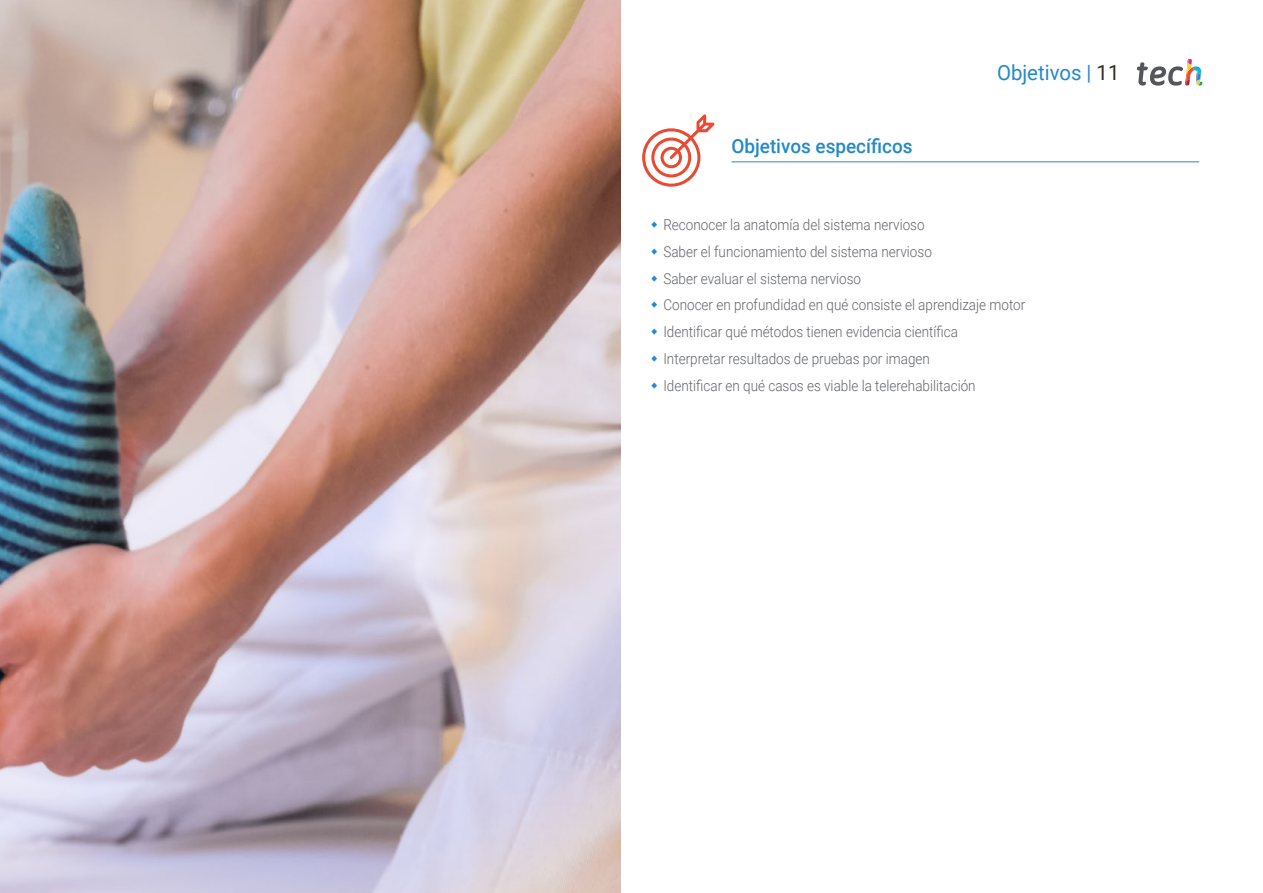
<style>
.page{position:relative;width:1263px;height:893px;background:#fff}
.page>*{position:absolute;margin:0;border:0;box-sizing:border-box;transform-origin:0 0}
.t1{font:21px "Roboto";color:#2488c9}
.t2{font:500 19.5px "Roboto";color:#2488c9}
.t3{font:300 15px/26.7px "Roboto";color:#61646a;scale:.9 1}
.s1{color:#312e20}
</style>
<div class="page">
<img style="left:0;top:0;width:621px;height:893px">
<svg style="left:1137px;top:59px;width:65px;height:27px"></svg>
<svg style="left:642px;top:114px;width:72px;height:73px"></svg>
<hr style="left:731px;top:161px;width:468px;height:1px;background:#2488c9">
<h2 class="t2" style="left:731px;top:133px;width:183px">Objetivos específicos</h2>
<h1 class="t1" style="left:997px;top:57px;width:124px">Objetivos | <span class="s1">11</span></h1>
<p class="t3" style="left:663px;top:211px;width:404px">Reconocer la anatomía del sistema nervioso<br>Saber el funcionamiento del sistema nervioso<br>Saber evaluar el sistema nervioso<br>Conocer en profundidad en qué consiste el aprendizaje motor Identificar qué métodos tienen evidencia científica<br>Interpretar resultados de pruebas por imagen<br>Identificar en qué casos es viable la telerehabilitación</p>
</div>
